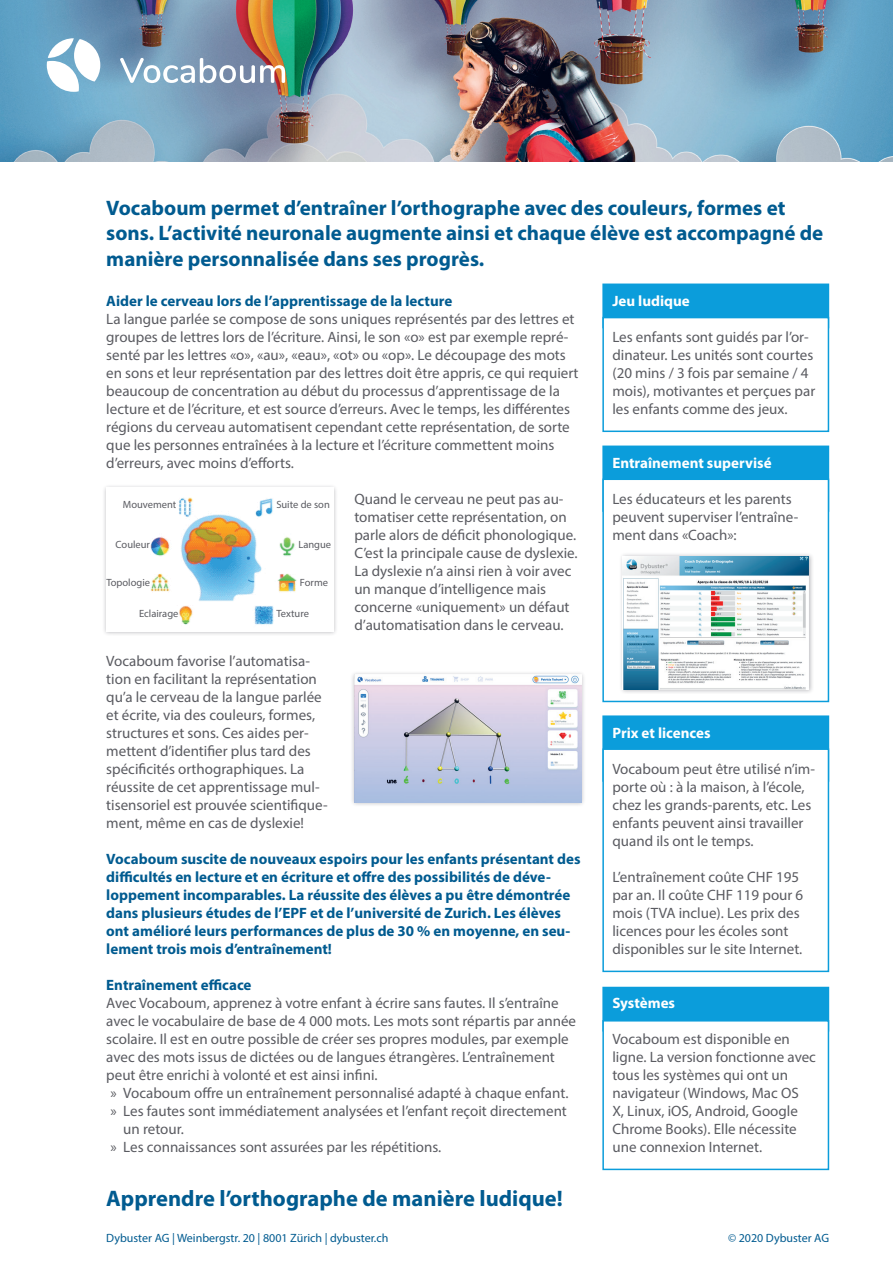
<style>
.page{position:relative;width:893px;height:1263px;background:#fff}
.page>*{position:absolute;margin:0;border:0;box-sizing:border-box;transform-origin:0 0}
.t1{font:700 22.5px "Myriad Pro";color:#015b90}
.t2{font:700 21px/25.2px "Myriad Pro";color:#015b90}
.t3{font:15px/18px "Myriad Pro";color:#5a5b61}
.t4{font:700 15px/18px "Myriad Pro";color:#015b90}
.t5{font:700 15px "Myriad Pro";color:#fff}
.t6{font:12px "Myriad Pro";color:#015b90}
.t7{font:10.5px "Myriad Pro";color:#5a5b61}
</style>
<div class="page">
<img style="left:0;top:0;width:893px;height:162px">
<div style="left:603px;top:716px;width:225px;height:65px;background:#0b9ddb"></div>
<div style="left:602px;top:715px;width:227px;height:67px;border:2px solid #0b9ddb"></div>
<div style="left:603px;top:749px;width:225px;height:222px;background:#fff"></div>
<div style="left:602px;top:748px;width:227px;height:224px;border:2px solid #0b9ddb"></div>
<div style="left:603px;top:987px;width:225px;height:44px;background:#0b9ddb"></div>
<div style="left:603px;top:1021px;width:225px;height:148px;background:#fff"></div>
<div style="left:602px;top:1020px;width:227px;height:150px;border:2px solid #0b9ddb"></div>
<div style="left:603px;top:446px;width:225px;height:65px;background:#0b9ddb"></div>
<div style="left:603px;top:479px;width:225px;height:222px;background:#fff"></div>
<div style="left:602px;top:478px;width:227px;height:224px;border:2px solid #0b9ddb"></div>
<div style="left:619px;top:553px;width:195px;height:141px;background:#1c1b29;opacity:.3"></div>
<img style="left:623px;top:557px;width:186px;height:132px">
<div style="left:351px;top:671px;width:235px;height:136px;background:#1c1b29;opacity:.3"></div>
<img style="left:354px;top:675px;width:227px;height:127px">
<div style="left:103px;top:484px;width:236px;height:152px;background:#1c1b29;opacity:.3"></div>
<img style="left:106px;top:487px;width:227px;height:144px">
<div style="left:603px;top:284px;width:225px;height:44px;background:#0b9ddb"></div>
<div style="left:603px;top:318px;width:225px;height:113px;background:#fff"></div>
<div style="left:602px;top:317px;width:227px;height:115px;border:2px solid #0b9ddb"></div>
<svg style="left:47px;top:38px;width:53px;height:54px"></svg>
<svg style="left:120px;top:58px;width:165px;height:25px"></svg>
<h2 class="t2" style="left:106px;top:195px;width:718px">Vocaboum permet d’entraîner l’orthographe avec des couleurs, formes et sons. L’activité neuronale augmente ainsi et chaque élève est accompagné de manière personnalisée dans ses progrès.</h2>
<p class="t4" style="left:106px;top:291px;width:347px">Aider le cerveau lors de l’apprentissage de la lecture</p>
<p class="t3" style="left:106px;top:310px;width:474px">La langue parlée se compose de sons uniques représentés par des lettres et groupes de lettres lors de l’écriture. Ainsi, le son «o» est par exemple repré&shy;senté par les lettres «o», «au», «eau», «ot» ou «op». Le découpage des mots en sons et leur représentation par des lettres doit être appris, ce qui requiert beaucoup de concentration au début du processus d’apprentissage de la lecture et de l’écriture, et est source d’erreurs. Avec le temps, les différentes régions du cerveau automatisent cependant cette représentation, de sorte que les personnes entraînées à la lecture et l’écriture commettent moins d’erreurs, avec moins d’efforts.</p>
<p class="t7" style="left:276px;top:498px;width:55px">Suite de son</p>
<p class="t7" style="left:123px;top:498px;width:55px">Mouvement</p>
<p class="t7" style="left:116px;top:538px;width:36px">Couleur</p>
<p class="t7" style="left:106px;top:576px;width:45px">Topologie</p>
<p class="t7" style="left:139px;top:607px;width:41px">Eclairage</p>
<p class="t7" style="left:276px;top:607px;width:34px">Texture</p>
<p class="t7" style="left:298px;top:538px;width:34px">Langue</p>
<p class="t7" style="left:300px;top:576px;width:30px">Forme</p>
<p class="t3" style="left:106px;top:652px;width:223px">Vocaboum favorise l’automatisa&shy;tion en facilitant la représentation qu’a le cerveau de la langue parlée et écrite, via des couleurs, formes, structures et sons. Ces aides per&shy;mettent d’identifier plus tard des spécificités orthographiques. La réussite de cet apprentissage mul&shy;tisensoriel est prouvée scientifique&shy;ment, même en cas de dyslexie!</p>
<p class="t3" style="left:354px;top:490px;width:225px">Quand le cerveau ne peut pas au&shy;tomatiser cette représentation, on parle alors de déficit phonologique.<br>C’est la principale cause de dyslexie.<br>La dyslexie n’a ainsi rien à voir avec un manque d’intelligence mais concerne «uniquement» un défaut d’automatisation dans le cerveau.</p>
<p class="t4" style="left:106px;top:849px;width:476px">Vocaboum suscite de nouveaux espoirs pour les enfants présentant des difficultés en lecture et en écriture et offre des possibilités de déve&shy;loppement incomparables. La réussite des élèves a pu être démontrée dans plusieurs études de l’EPF et de l’université de Zurich. Les élèves ont amélioré leurs performances de plus de 30 % en moyenne, en seu&shy;lement trois mois d’entraînement!</p>
<p class="t4" style="left:106px;top:975px;width:147px">Entraînement efficace</p>
<p class="t3" style="left:106px;top:994px;width:454px">Avec Vocaboum, apprenez à votre enfant à écrire sans fautes. Il s’entraîne</p>
<p class="t3" style="left:106px;top:1012px;width:471px">avec le vocabulaire de base de 4 000 mots. Les mots sont répartis par année</p>
<p class="t3" style="left:106px;top:1030px;width:464px">scolaire. Il est en outre possible de créer ses propres modules, par exemple</p>
<p class="t3" style="left:106px;top:1048px;width:450px">avec des mots issus de dictées ou de langues étrangères. L’entraînement</p>
<p class="t3" style="left:106px;top:1066px;width:273px">peut être enrichi à volonté et est ainsi infini.</p>
<p class="t3" style="left:111px;top:1084px;width:459px">» Vocaboum offre un entraînement personnalisé adapté à chaque enfant.</p>
<p class="t3" style="left:111px;top:1102px;width:458px">» Les fautes sont immédiatement analysées et l’enfant reçoit directement</p>
<p class="t3" style="left:123px;top:1120px;width:62px">un retour.</p>
<p class="t3" style="left:111px;top:1138px;width:332px">» Les connaissances sont assurées par les répétitions.</p>
<h1 class="t1" style="left:106px;top:1184px;width:458px">Apprendre l’orthographe de manière ludique!</h1>
<p class="t5" style="left:612px;top:291px;width:79px">Jeu ludique</p>
<p class="t3" style="left:612px;top:328px;width:204px">Les enfants sont guidés par l’or&shy;dinateur. Les unités sont courtes (20 mins / 3 fois par semaine / 4 mois), motivantes et perçues par les enfants comme des jeux.</p>
<p class="t5" style="left:612px;top:453px;width:161px">Entraînement supervisé</p>
<p class="t3" style="left:612px;top:490px;width:187px">Les éducateurs et les parents peuvent superviser l’entraîne&shy;ment dans «Coach»:</p>
<p class="t5" style="left:612px;top:723px;width:100px">Prix et licences</p>
<p class="t3" style="left:612px;top:760px;width:204px">Vocaboum peut être utilisé n’im&shy;porte où : à la maison, à l’école, chez les grands-parents, etc. Les enfants peuvent ainsi travailler quand ils ont le temps.</p>
<p class="t3" style="left:612px;top:868px;width:192px">L’entraînement coûte CHF 195 par an. Il coûte CHF 119 pour 6 mois (TVA inclue). Les prix des licences pour les écoles sont disponibles sur le site Internet.</p>
<p class="t5" style="left:612px;top:993px;width:64px">Systèmes</p>
<p class="t3" style="left:612px;top:1030px;width:205px">Vocaboum est disponible en ligne. La version fonctionne avec tous les systèmes qui ont un navigateur (Windows, Mac OS<br>X, Linux, iOS, Android, Google<br>Chrome Books). Elle nécessite une connexion Internet.</p>
<p class="t6" style="left:106px;top:1231px;width:284px">Dybuster AG | Weinbergstr. 20 | 8001 Zürich | dybuster.ch</p>
<p class="t6" style="left:728px;top:1231px;width:103px">© 2020 Dybuster AG</p>
</div>
